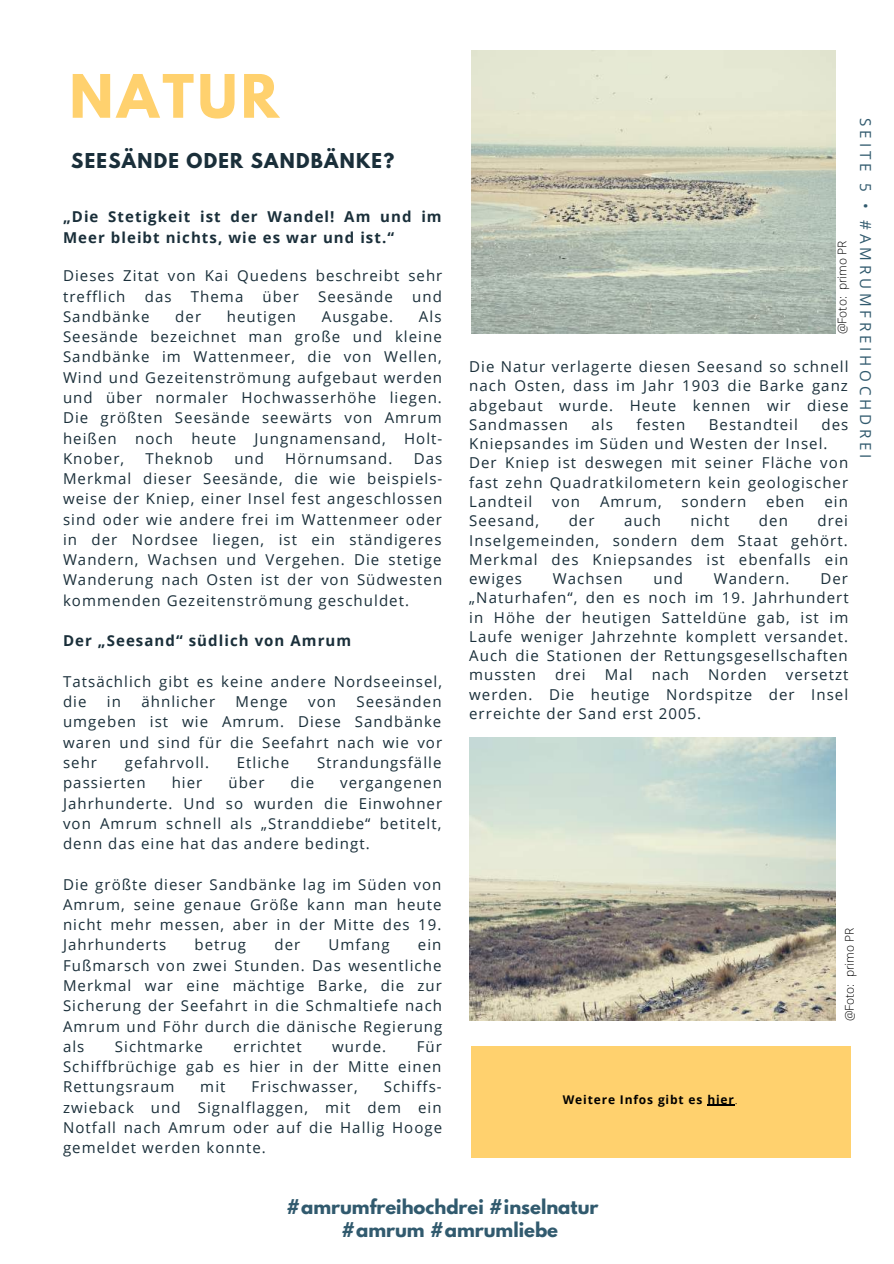
<style>
.page{position:relative;width:894px;height:1264px;background:#fff}
.page>*{position:absolute;margin:0;border:0;box-sizing:border-box;transform-origin:0 0}
.t1{font:700 53.1px "League Spartan";letter-spacing:.07em;color:#ffd16e}
.t2{font:700 18.15px "League Spartan";letter-spacing:.07em;color:#1a2f3a}
.t3{font:700 18px/22.5px "League Spartan";color:#315a6e}
.t4{font:15.15px "Open Sans";letter-spacing:.25em;color:#315a6e}
.t5{font:15px/20.2px "Open Sans";letter-spacing:.07em;color:#1a2f3a;text-align:justify}
.t6{font:700 15px/20.7px "Open Sans";letter-spacing:.07em;color:#1a2f3a}
.t7{font:300 12px "Open Sans";color:#000}
.t8{font:700 12px "Open Sans";letter-spacing:.07em;color:#000}
.s1{font-weight:300}
</style>
<div class="page">
<img style="left:471px;top:50px;width:364px;height:284px">
<div style="left:471px;top:1046px;width:379px;height:111px;background:#ffd16e"></div>
<svg style="left:707px;top:1104px;width:27px;height:1px"></svg>
<img style="left:469px;top:737px;width:366px;height:283px">
<h1 class="t1" style="left:69px;top:70px;width:211px">NATUR</h1>
<p class="t2" style="left:71px;top:152px;width:324px">SEESÄNDE ODER SANDBÄNKE?</p>
<p class="t6" style="left:63px;top:206px;width:380px">„Die Stetigkeit ist der Wandel! Am und im<br>Meer bleibt nichts, wie es war und ist.“</p>
<p class="t5" style="left:63px;top:265px;width:381px">Dieses Zitat von Kai Quedens beschreibt sehr trefflich</p>
<p class="t5" style="left:145px;top:286px;width:28px">das</p>
<p class="t5" style="left:191px;top:286px;width:54px">Thema</p>
<p class="t5" style="left:262px;top:286px;width:38px">über</p>
<p class="t5" style="left:318px;top:286px;width:76px">Seesände</p>
<p class="t5" style="left:412px;top:286px;width:31px">und</p>
<p class="t5" style="left:63px;top:306px;width:88px">Sandbänke</p>
<p class="t5" style="left:175px;top:306px;width:27px">der</p>
<p class="t5" style="left:227px;top:306px;width:71px">heutigen</p>
<p class="t5" style="left:322px;top:306px;width:73px">Ausgabe.</p>
<p class="t5" style="left:63px;top:306px;width:381px;text-indent:356px">Als Seesände bezeichnet man große und kleine Sandbänke im Wattenmeer, die von Wellen, Wind und Gezeitenströmung aufgebaut werden und über normaler Hochwasserhöhe liegen.<br>Die größten Seesände seewärts von Amrum heißen noch heute Jungnamensand, Holt-Knober,</p>
<p class="t5" style="left:145px;top:448px;width:69px">Theknob</p>
<p class="t5" style="left:234px;top:448px;width:31px">und</p>
<p class="t5" style="left:285px;top:448px;width:109px">Hörnumsand.</p>
<p class="t5" style="left:63px;top:448px;width:381px;text-indent:350px">Das Merkmal dieser Seesände, die wie beispiels&shy;weise der Kniep, einer Insel fest angeschlossen sind oder wie andere frei im Wattenmeer oder in der Nordsee liegen, ist ein ständigeres Wandern, Wachsen und Vergehen. Die stetige Wanderung nach Osten ist der von Südwesten kommenden Gezeitenströmung geschuldet.</p>
<p class="t6" style="left:63px;top:630px;width:289px">Der „Seesand“ südlich von Amrum</p>
<p class="t5" style="left:63px;top:671px;width:380px">Tatsächlich gibt es keine andere Nordseeinsel, die</p>
<p class="t5" style="left:63px;top:691px;width:380px;text-indent:293px">Seesänden umgeben ist wie Amrum. Diese Sandbänke waren und sind für die Seefahrt nach wie vor sehr</p>
<p class="t5" style="left:107px;top:691px;width:16px">in</p>
<p class="t5" style="left:141px;top:691px;width:75px">ähnlicher</p>
<p class="t5" style="left:235px;top:691px;width:54px">Menge</p>
<p class="t5" style="left:308px;top:691px;width:29px">von</p>
<p class="t5" style="left:125px;top:752px;width:86px">gefahrvoll.</p>
<p class="t5" style="left:237px;top:752px;width:54px">Etliche</p>
<p class="t5" style="left:317px;top:752px;width:126px">Strandungsfälle</p>
<p class="t5" style="left:63px;top:772px;width:84px">passierten</p>
<p class="t5" style="left:172px;top:772px;width:32px">hier</p>
<p class="t5" style="left:228px;top:772px;width:38px">über</p>
<p class="t5" style="left:290px;top:772px;width:25px">die</p>
<p class="t5" style="left:63px;top:772px;width:380px;text-indent:277px">vergangenen Jahrhunderte. Und so wurden die Einwohner von Amrum schnell als „Stranddiebe“ betitelt, denn das eine hat das andere bedingt.</p>
<p class="t5" style="left:63px;top:873px;width:380px">Die größte dieser Sandbänke lag im Süden von Amrum, seine genaue Größe kann man heute nicht mehr messen, aber in der Mitte des 19.<br>Jahrhunderts</p>
<p class="t5" style="left:194px;top:934px;width:53px">betrug</p>
<p class="t5" style="left:274px;top:934px;width:27px">der</p>
<p class="t5" style="left:328px;top:934px;width:62px">Umfang</p>
<p class="t5" style="left:63px;top:934px;width:381px;text-indent:355px">ein Fußmarsch von zwei Stunden. Das wesentliche Merkmal war eine mächtige Barke, die zur Sicherung der Seefahrt in die Schmaltiefe nach Amrum und Föhr durch die dänische Regierung als</p>
<p class="t5" style="left:115px;top:1035px;width:89px">Sichtmarke</p>
<p class="t5" style="left:233px;top:1035px;width:70px">errichtet</p>
<p class="t5" style="left:332px;top:1035px;width:55px">wurde.</p>
<p class="t5" style="left:63px;top:1035px;width:380px;text-indent:353px">Für Schiffbrüchige gab es hier in der Mitte einen Rettungsraum</p>
<p class="t5" style="left:63px;top:1076px;width:380px;text-indent:320px">Schiffs&shy;zwieback und Signalflaggen, mit dem ein Notfall nach Amrum oder auf die Hallig Hooge gemeldet werden konnte.</p>
<p class="t5" style="left:200px;top:1076px;width:27px">mit</p>
<p class="t5" style="left:251px;top:1076px;width:108px">Frischwasser,</p>
<p class="t7" style="left:833px;top:334px;width:95px;rotate:-90deg">@Foto: primo PR</p>
<p class="t5" style="left:469px;top:356px;width:381px;line-height:19.2px">Die Natur verlagerte diesen Seesand so schnell nach Osten, dass im Jahr 1903 die Barke ganz abgebaut wurde. Heute kennen wir diese Sandmassen</p>
<p class="t5" style="left:591px;top:414px;width:23px">als</p>
<p class="t5" style="left:636px;top:414px;width:50px">festen</p>
<p class="t5" style="left:708px;top:414px;width:91px">Bestandteil</p>
<p class="t5" style="left:469px;top:414px;width:380px;line-height:19.2px;text-align:left;text-indent:352px">des<br>Kniepsandes im Süden und Westen der Insel.<br>Der Kniep ist deswegen mit seiner Fläche von fast zehn Quadratkilometern kein geologischer<br>Landteil</p>
<p class="t5" style="left:552px;top:491px;width:29px">von</p>
<p class="t5" style="left:600px;top:491px;width:63px">Amrum,</p>
<p class="t5" style="left:681px;top:491px;width:66px">sondern</p>
<p class="t5" style="left:765px;top:491px;width:40px">eben</p>
<p class="t5" style="left:824px;top:491px;width:25px">ein</p>
<p class="t5" style="left:469px;top:510px;width:71px">Seesand,</p>
<p class="t5" style="left:568px;top:510px;width:27px">der</p>
<p class="t5" style="left:624px;top:510px;width:39px">auch</p>
<p class="t5" style="left:690px;top:510px;width:40px">nicht</p>
<p class="t5" style="left:758px;top:510px;width:30px">den</p>
<p class="t5" style="left:469px;top:511px;width:380px;line-height:19.2px;text-indent:348px">drei Inselgemeinden, sondern dem Staat gehört.<br>Merkmal des Kniepsandes ist ebenfalls ein ewiges</p>
<p class="t5" style="left:552px;top:568px;width:71px">Wachsen</p>
<p class="t5" style="left:653px;top:568px;width:31px">und</p>
<p class="t5" style="left:713px;top:568px;width:77px">Wandern.</p>
<p class="t5" style="left:469px;top:568px;width:381px;line-height:19.2px;text-indent:351px">Der „Naturhafen“, den es noch im 19. Jahrhundert in Höhe der heutigen Satteldüne gab, ist im Laufe weniger Jahrzehnte komplett versandet.<br>Auch die Stationen der Rettungsgesellschaften mussten</p>
<p class="t5" style="left:555px;top:664px;width:32px">drei</p>
<p class="t5" style="left:604px;top:664px;width:29px">Mal</p>
<p class="t5" style="left:651px;top:664px;width:39px">nach</p>
<p class="t5" style="left:708px;top:664px;width:60px">Norden</p>
<p class="t5" style="left:469px;top:665px;width:380px;line-height:19.2px;text-indent:316px">versetzt werden. Die heutige Nordspitze der Insel erreichte der Sand erst 2005.</p>
<p class="t4" style="left:875px;top:118px;width:341px;rotate:90deg">SEITE 5 • #AMRUMFREIHOCHDREI</p>
<p class="t8" style="left:562px;top:1090px;width:176px">Weitere Infos gibt es hier<span class="s1">.</span></p>
<p class="t7" style="left:840px;top:1021px;width:95px;rotate:-90deg">@Foto: primo PR</p>
<p class="t3" style="left:341px;top:1198px;width:259px;text-indent:-55px">#amrumfreihochdrei #inselnatur #amrum #amrumliebe</p>
</div>
